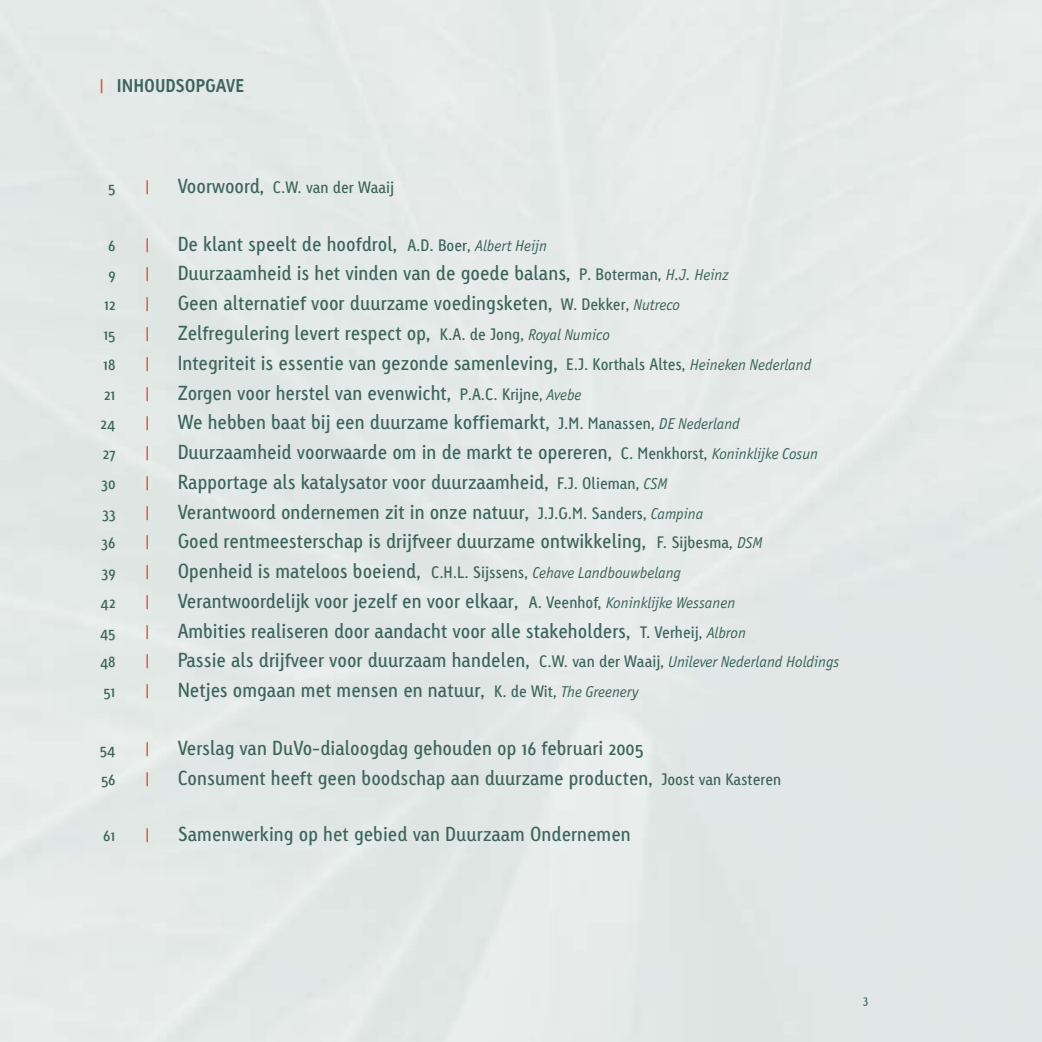
<style>
.page{position:relative;width:1042px;height:1042px;background:#fff}
.page>*{position:absolute;margin:0;border:0;box-sizing:border-box;transform-origin:0 0}
.t1{font:19.25px "Linotype Tetria";color:#3d655c}
.t2{font:700 17.5px "Linotype Tetria";color:#3d655c}
.t3{font:15.75px "Linotype Tetria";color:#3d655c}
.t4{font:15.75px "Linotype Tetria";color:#d35326}
.t5{font:12.25px "Linotype Tetria";color:#3d655c}
.s1{font-weight:400;font-size:15.75px;color:#d35326}
.s2{font-size:19.25px}
.s3{font-size:15.75px}
.s4{font-family:"Officina San ITC";font-style:italic;font-size:15.75px}
</style>
<div class="page">
<p class="t2" style="left:99px;top:79px;width:147px"><span class="s1">|</span> INHOUDSOPGAVE</p>
<p class="t3" style="left:108px;top:181px;width:9px">5</p>
<p class="t4" style="left:145px;top:181px;width:7px">|</p>
<p class="t3" style="left:178px;top:181px;width:218px"><span class="s2">Voorwoord,</span> C.W. van der Waaij</p>
<p class="t3" style="left:108px;top:239px;width:9px">6</p>
<p class="t4" style="left:145px;top:239px;width:7px">|</p>
<p class="t1" style="left:178px;top:236px;width:371px">De klant speelt de hoofdrol, <span class="s3">A.D. Boer,</span> <span class="s4">Albert Heijn</span></p>
<p class="t3" style="left:108px;top:269px;width:9px">9</p>
<p class="t4" style="left:145px;top:269px;width:7px">|</p>
<p class="t1" style="left:178px;top:266px;width:552px">Duurzaamheid is het vinden van de goede balans, <span class="s3">P. Boterman,</span> <span class="s4">H.J. Heinz</span></p>
<p class="t3" style="left:104px;top:299px;width:13px">12</p>
<p class="t4" style="left:145px;top:299px;width:7px">|</p>
<p class="t1" style="left:178px;top:296px;width:504px">Geen alternatief voor duurzame voedingsketen, <span class="s3">W. Dekker,</span> <span class="s4">Nutreco</span></p>
<p class="t3" style="left:103px;top:328px;width:14px">15</p>
<p class="t4" style="left:145px;top:328px;width:7px">|</p>
<p class="t1" style="left:178px;top:326px;width:434px">Zelfregulering levert respect op, <span class="s3">K.A. de Jong,</span> <span class="s4">Royal Numico</span></p>
<p class="t3" style="left:103px;top:358px;width:14px">18</p>
<p class="t4" style="left:145px;top:358px;width:7px">|</p>
<p class="t1" style="left:178px;top:355px;width:635px">Integriteit is essentie van gezonde samenleving, <span class="s3">E.J. Korthals Altes,</span> <span class="s4">Heineken Nederland</span></p>
<p class="t3" style="left:104px;top:388px;width:13px">21</p>
<p class="t4" style="left:145px;top:388px;width:7px">|</p>
<p class="t1" style="left:178px;top:385px;width:405px">Zorgen voor herstel van evenwicht, <span class="s3">P.A.C. Krijne,</span> <span class="s4">Avebe</span></p>
<p class="t3" style="left:101px;top:418px;width:16px">24</p>
<p class="t4" style="left:145px;top:418px;width:7px">|</p>
<p class="t1" style="left:178px;top:415px;width:564px">We hebben baat bij een duurzame koffiemarkt, <span class="s3">J.M. Manassen,</span> <span class="s4">DE Nederland</span></p>
<p class="t3" style="left:103px;top:447px;width:14px">27</p>
<p class="t4" style="left:145px;top:447px;width:7px">|</p>
<p class="t1" style="left:178px;top:445px;width:642px">Duurzaamheid voorwaarde om in de markt te opereren, <span class="s3">C. Menkhorst,</span> <span class="s4">Koninklijke Cosun</span></p>
<p class="t3" style="left:101px;top:477px;width:16px">30</p>
<p class="t4" style="left:145px;top:477px;width:7px">|</p>
<p class="t1" style="left:178px;top:474px;width:491px">Rapportage als katalysator voor duurzaamheid, <span class="s3">F.J. Olieman,</span> <span class="s4">CSM</span></p>
<p class="t3" style="left:103px;top:507px;width:15px">33</p>
<p class="t4" style="left:145px;top:507px;width:7px">|</p>
<p class="t1" style="left:178px;top:504px;width:527px">Verantwoord ondernemen zit in onze natuur, <span class="s3">J.J.G.M. Sanders,</span> <span class="s4">Campina</span></p>
<p class="t3" style="left:102px;top:537px;width:15px">36</p>
<p class="t4" style="left:145px;top:537px;width:7px">|</p>
<p class="t1" style="left:178px;top:534px;width:586px">Goed rentmeesterschap is drijfveer duurzame ontwikkeling, <span class="s3">F. Sijbesma,</span> <span class="s4">DSM</span></p>
<p class="t3" style="left:102px;top:566px;width:15px">39</p>
<p class="t4" style="left:145px;top:566px;width:7px">|</p>
<p class="t1" style="left:178px;top:564px;width:505px">Openheid is mateloos boeiend, <span class="s3">C.H.L. Sijssens,</span> <span class="s4">Cehave Landbouwbelang</span></p>
<p class="t3" style="left:101px;top:596px;width:16px">42</p>
<p class="t4" style="left:145px;top:596px;width:7px">|</p>
<p class="t1" style="left:178px;top:593px;width:559px">Verantwoordelijk voor jezelf en voor elkaar, <span class="s3">A. Veenhof,</span> <span class="s4">Koninklijke Wessanen</span></p>
<p class="t3" style="left:100px;top:626px;width:17px">45</p>
<p class="t4" style="left:145px;top:626px;width:7px">|</p>
<p class="t1" style="left:178px;top:623px;width:570px">Ambities realiseren door aandacht voor alle stakeholders, <span class="s3">T. Verheij,</span> <span class="s4">Albron</span></p>
<p class="t3" style="left:100px;top:656px;width:17px">48</p>
<p class="t4" style="left:145px;top:656px;width:7px">|</p>
<p class="t1" style="left:178px;top:653px;width:663px">Passie als drijfveer voor duurzaam handelen, <span class="s3">C.W. van der Waaij,</span> <span class="s4">Unilever Nederland Holdings</span></p>
<p class="t3" style="left:103px;top:685px;width:14px">51</p>
<p class="t4" style="left:145px;top:685px;width:7px">|</p>
<p class="t1" style="left:178px;top:683px;width:462px">Netjes omgaan met mensen en natuur, <span class="s3">K. de Wit,</span> <span class="s4">The Greenery</span></p>
<p class="t3" style="left:100px;top:743px;width:17px">54</p>
<p class="t4" style="left:145px;top:743px;width:7px">|</p>
<p class="t1" style="left:178px;top:740px;width:467px">Verslag van DuVo-dialoogdag gehouden op 16 februari 2005</p>
<p class="t3" style="left:101px;top:773px;width:16px">56</p>
<p class="t4" style="left:145px;top:773px;width:7px">|</p>
<p class="t1" style="left:178px;top:770px;width:605px">Consument heeft geen boodschap aan duurzame producten, <span class="s3">Joost van Kasteren</span></p>
<p class="t3" style="left:103px;top:829px;width:14px">61</p>
<p class="t4" style="left:145px;top:829px;width:7px">|</p>
<p class="t1" style="left:178px;top:826px;width:455px">Samenwerking op het gebied van Duurzaam Ondernemen</p>
<p class="t5" style="left:863px;top:995px;width:7px">3</p>
</div>
